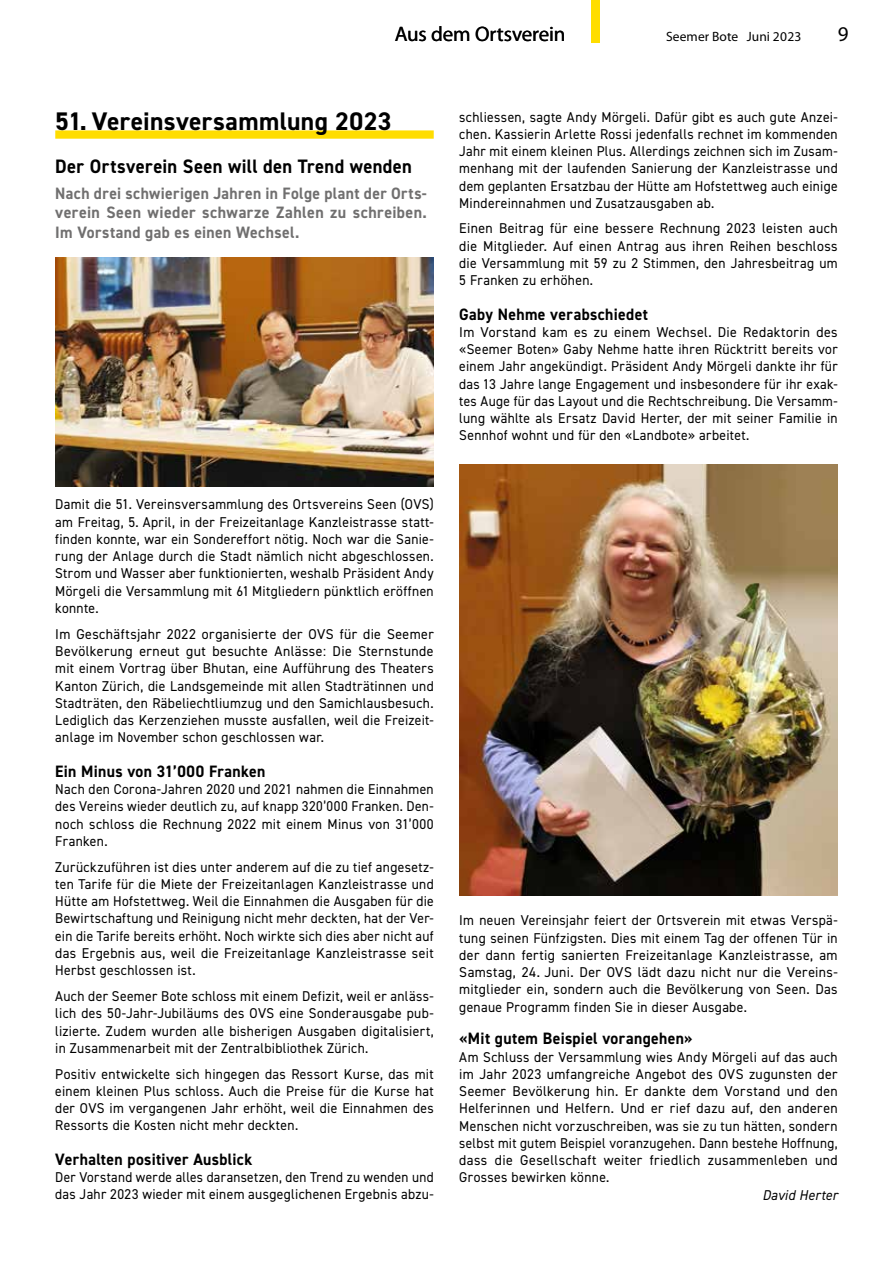
<style>
.page{position:relative;width:893px;height:1263px;background:#fff}
.page>*{position:absolute;margin:0;border:0;box-sizing:border-box;transform-origin:0 0}
.t1{font:700 25.5px "DIN2014";letter-spacing:.015em;color:#000}
.t2{font:21px "Myriad Pro";letter-spacing:-.005em;color:#000}
.t3{font:700 19.5px "DIN2014";letter-spacing:.02em;color:#000;scale:.95 1}
.t4{font:700 16.5px/19.5px "DIN2014";letter-spacing:.025em;color:#706f6f;text-align:justify;scale:.95 1}
.t5{font:700 16.5px "DIN2014";letter-spacing:.025em;color:#000;scale:.95 1}
.t6{font:14.25px/17.2px "DIN2014";letter-spacing:.025em;color:#000;text-align:justify;scale:.95 1}
.t7{font:14.25px/17.2px "DIN2014";letter-spacing:.025em;color:#000;text-align:justify}
.t8{font:14.25px/17.2px "DIN2014";letter-spacing:.025em;color:#000;text-align:justify;scale:.96 1}
.t9{font:14.25px/17.2px "DIN2014";letter-spacing:.025em;color:#000;scale:.93 1}
.t10{font:italic 14.25px "DIN2014";letter-spacing:.025em;color:#000;scale:.95 1}
.t11{font:13.5px "Myriad Pro";letter-spacing:.005em;color:#000}
</style>
<div class="page">
<div style="left:591px;top:0;width:9px;height:43px;background:#fd0"></div>
<div style="left:55px;top:130px;width:379px;height:9px;background:#fd0"></div>
<img style="left:459px;top:464px;width:379px;height:432px">
<img style="left:56px;top:257px;width:378px;height:229px">
<h2 class="t2" style="left:395px;top:21px;width:172px">Aus dem Ortsverein</h2>
<p class="t11" style="left:666px;top:28px;width:137px">Seemer Bote Juni 2023</p>
<h2 class="t2" style="left:838px;top:21px;width:12px">9</h2>
<h1 class="t1" style="left:55px;top:105px;width:338px">51. Vereinsversammlung 2023</h1>
<h3 class="t3" style="left:55px;top:153px;width:377px">Der Ortsverein Seen will den Trend wenden</h3>
<p class="t4" style="left:55px;top:183px;width:393px">Nach drei schwierigen Jahren in Folge plant der Orts&shy;verein Seen wieder schwarze Zahlen zu schreiben.<br>Im Vorstand gab es einen Wechsel.</p>
<p class="t6" style="left:55px;top:495px;width:400px">Damit die 51. Vereinsversammlung des Ortsvereins Seen (OVS) am Freitag, 5. April, in der Freizeitanlage Kanzleistrasse statt&shy;finden konnte, war ein Sondereffort nötig. Noch war die Sanie&shy;rung der Anlage durch die Stadt nämlich nicht abgeschlossen.<br>Strom und Wasser aber funktionierten, weshalb Präsident Andy Mörgeli die Versammlung mit 61 Mitgliedern pünktlich eröffnen konnte.</p>
<p class="t7" style="left:55px;top:625px;width:380px">Im Geschäftsjahr 2022 organisierte der OVS für die Seemer Bevölkerung erneut gut besuchte Anlässe: Die Sternstunde mit einem Vortrag über Bhutan, eine Aufführung des Theaters Kanton Zürich, die Landsgemeinde mit allen Stadträtinnen und Stadträten, den Räbeliechtliumzug und den Samichlausbesuch.<br>Lediglich das Kerzenziehen musste ausfallen, weil die Freizeit&shy;anlage im November schon geschlossen war.</p>
<p class="t5" style="left:55px;top:760px;width:223px">Ein Minus von 31’000 Franken</p>
<p class="t6" style="left:55px;top:780px;width:400px">Nach den Corona-Jahren 2020 und 2021 nahmen die Einnahmen des Vereins wieder deutlich zu, auf knapp 320’000 Franken. Den&shy;noch schloss die Rechnung 2022 mit einem Minus von 31’000<br>Franken.</p>
<p class="t6" style="left:55px;top:858px;width:400px">Zurückzuführen ist dies unter anderem auf die zu tief angesetz&shy;ten Tarife für die Miete der Freizeitanlagen Kanzleistrasse und Hütte am Hofstettweg. Weil die Einnahmen die Ausgaben für die Bewirtschaftung und Reinigung nicht mehr deckten, hat der Ver&shy;ein die Tarife bereits erhöht. Noch wirkte sich dies aber nicht auf das Ergebnis aus, weil die Freizeitanlage Kanzleistrasse seit Herbst geschlossen ist.</p>
<p class="t6" style="left:55px;top:987px;width:400px">Auch der Seemer Bote schloss mit einem Defizit, weil er anläss&shy;lich des 50-Jahr-Jubiläums des OVS eine Sonderausgabe pub&shy;lizierte. Zudem wurden alle bisherigen Ausgaben digitalisiert, in Zusammenarbeit mit der Zentralbibliothek Zürich.</p>
<p class="t8" style="left:55px;top:1065px;width:396px">Positiv entwickelte sich hingegen das Ressort Kurse, das mit einem kleinen Plus schloss. Auch die Preise für die Kurse hat der OVS im vergangenen Jahr erhöht, weil die Einnahmen des Ressorts die Kosten nicht mehr deckten.</p>
<p class="t5" style="left:55px;top:1148px;width:209px">Verhalten positiver Ausblick</p>
<p class="t9" style="left:55px;top:1168px;width:408px">Der Vorstand werde alles daransetzen, den Trend zu wenden und das Jahr 2023 wieder mit einem ausgeglichenen Ergebnis abzu-</p>
<p class="t6" style="left:459px;top:108px;width:400px">schliessen, sagte Andy Mörgeli. Dafür gibt es auch gute Anzei&shy;chen. Kassierin Arlette Rossi jedenfalls rechnet im kommenden Jahr mit einem kleinen Plus. Allerdings zeichnen sich im Zusam&shy;menhang mit der laufenden Sanierung der Kanzleistrasse und dem geplanten Ersatzbau der Hütte am Hofstettweg auch einige Mindereinnahmen und Zusatzausgaben ab.</p>
<p class="t7" style="left:459px;top:220px;width:380px">Einen Beitrag für eine bessere Rechnung 2023 leisten auch die Mitglieder. Auf einen Antrag aus ihren Reihen beschloss die Versammlung mit 59 zu 2 Stimmen, den Jahresbeitrag um 5 Franken zu erhöhen.</p>
<p class="t5" style="left:459px;top:303px;width:200px">Gaby Nehme verabschiedet</p>
<p class="t7" style="left:459px;top:323px;width:380px">Im Vorstand kam es zu einem Wechsel. Die Redaktorin des «Seemer Boten» Gaby Nehme hatte ihren Rücktritt bereits vor einem Jahr angekündigt. Präsident Andy Mörgeli dankte ihr für das 13 Jahre lange Engagement und insbesondere für ihr exak&shy;tes Auge für das Layout und die Rechtschreibung. Die Versamm&shy;lung wählte als Ersatz David Herter, der mit seiner Familie in Sennhof wohnt und für den «Landbote» arbeitet.</p>
<p class="t6" style="left:459px;top:911px;width:400px">Im neuen Vereinsjahr feiert der Ortsverein mit etwas Verspä&shy;tung seinen Fünfzigsten. Dies mit einem Tag der offenen Tür in der dann fertig sanierten Freizeitanlage Kanzleistrasse, am Samstag, 24. Juni. Der OVS lädt dazu nicht nur die Vereins&shy;mitglieder ein, sondern auch die Bevölkerung von Seen. Das genaue Programm finden Sie in dieser Ausgabe.</p>
<p class="t5" style="left:459px;top:1028px;width:247px">«Mit gutem Beispiel vorangehen»</p>
<p class="t6" style="left:459px;top:1048px;width:400px">Am Schluss der Versammlung wies Andy Mörgeli auf das auch im Jahr 2023 umfangreiche Angebot des OVS zugunsten der Seemer Bevölkerung hin. Er dankte dem Vorstand und den Helferinnen und Helfern. Und er rief dazu auf, den anderen Menschen nicht vorzuschreiben, was sie zu tun hätten, sondern selbst mit gutem Beispiel voranzugehen. Dann bestehe Hoffnung, dass die Gesellschaft weiter friedlich zusammenleben und Grosses bewirken könne.</p>
<p class="t10" style="left:762px;top:1186px;width:81px">David Herter</p>
</div>
